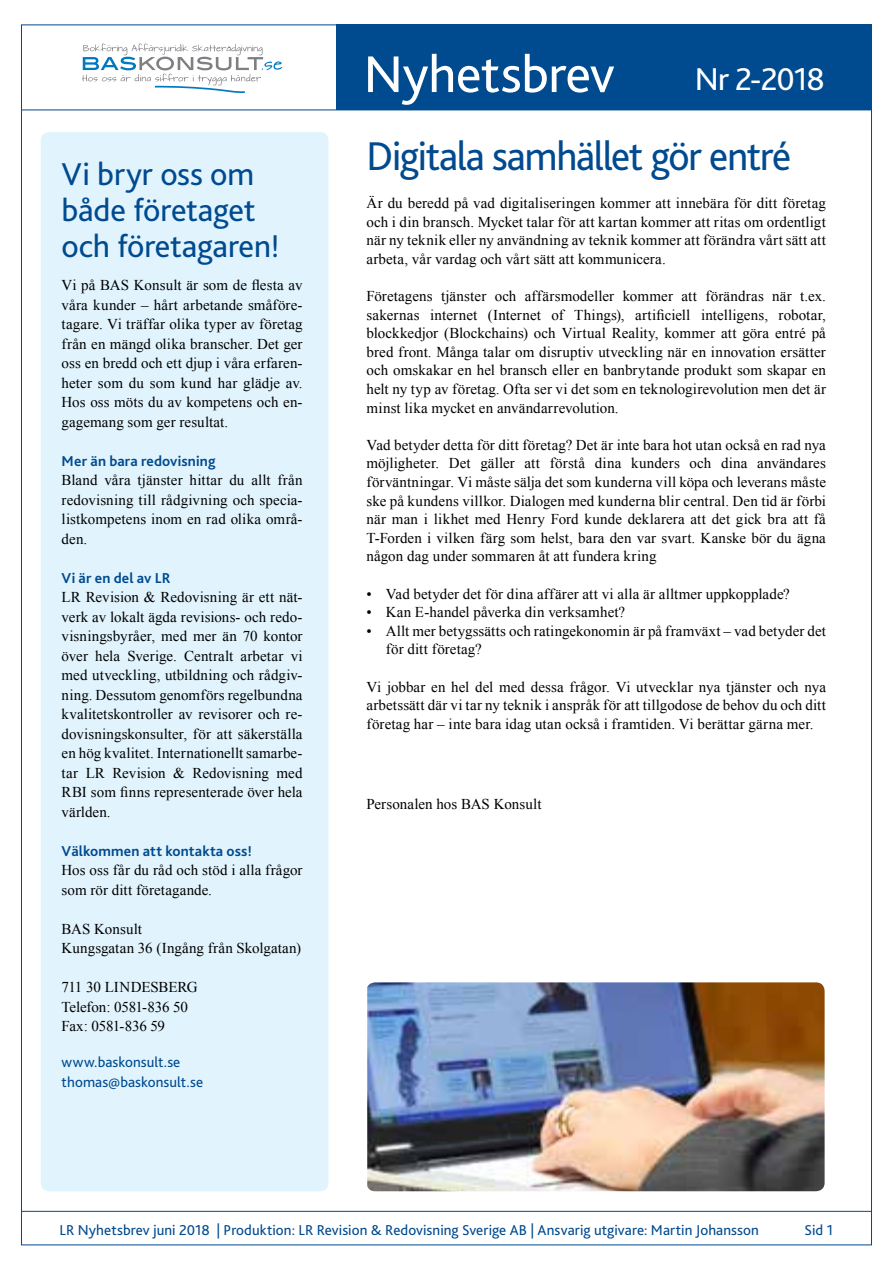
<style>
.page{position:relative;width:893px;height:1263px;background:#fff}
.page>*{position:absolute;margin:0;border:0;box-sizing:border-box;transform-origin:0 0}
.t1{font:54px "Bliss 2";letter-spacing:-.01em;color:#fff}
.t2{font:42px "Bliss 2";letter-spacing:-.03em;color:#004a8f;scale:.96 1}
.t3{font:33px/36px "Bliss 2";letter-spacing:-.005em;color:#004a8f}
.t4{font:33px "Bliss 2";letter-spacing:-.035em;color:#fff}
.t5{font:15px/19.5px "Times New Roman";letter-spacing:.005em;color:#000;text-align:justify}
.t6{font:15px/19.5px "Bliss 2";letter-spacing:.005em;color:#004a8f}
.t7{font:700 15px "Bliss 2";letter-spacing:.01em;color:#004a8f}
.t8{font:15px/19.5px "Times New Roman";letter-spacing:-.015em;color:#000}
</style>
<div class="page">
<hr style="left:21px;top:110px;width:851px;height:1px;background:#004a8f">
<div style="left:336px;top:25px;width:536px;height:85px;background:#004a8f"></div>
<div style="left:41px;top:132px;width:287px;height:1059px;background:#e1f4fd;border-radius:9px"></div>
<hr style="left:21px;top:1211px;width:851px;height:1px;background:#004a8f">
<svg style="left:82px;top:44px;width:200px;height:49px"></svg>
<img style="left:367px;top:982px;width:458px;height:209px">
<h3 class="t3" style="left:62px;top:155px;width:220px">Vi bryr oss om både företaget och företagaren!</h3>
<p class="t5" style="left:62px;top:275px;width:242px">Vi på BAS Konsult är som de flesta av våra kunder – hårt arbetande småföre&shy;tagare. Vi träffar olika typer av företag från en mängd olika branscher. Det ger oss en bredd och ett djup i våra erfaren&shy;heter som du som kund har glädje av.<br>Hos oss möts du av kompetens och en&shy;gagemang som ger resultat.</p>
<p class="t7" style="left:62px;top:451px;width:155px">Mer än bara redovisning</p>
<p class="t5" style="left:62px;top:470px;width:242px">Bland våra tjänster hittar du allt från redovisning till rådgivning och specia&shy;listkompetens inom en rad olika områ&shy;den.</p>
<p class="t7" style="left:62px;top:568px;width:110px">Vi är en del av LR</p>
<p class="t5" style="left:62px;top:587px;width:242px">LR Revision &amp; Redovisning är ett nät&shy;verk av lokalt ägda revisions- och redo&shy;visningsbyråer, med mer än 70 kontor över hela Sverige. Centralt arbetar vi med utveckling, utbildning och rådgiv&shy;ning. Dessutom genomförs regelbundna kvalitetskontroller av revisorer och re&shy;dovisningskonsulter, för att säkerställa en hög kvalitet. Internationellt samarbe&shy;tar LR Revision &amp; Redovisning med RBI som finns representerade över hela världen.</p>
<p class="t7" style="left:62px;top:841px;width:192px">Välkommen att kontakta oss!</p>
<p class="t5" style="left:62px;top:860px;width:242px">Hos oss får du råd och stöd i alla frågor som rör ditt företagande.</p>
<p class="t5" style="left:62px;top:919px;width:241px">BAS Konsult<br>Kungsgatan 36 (Ingång från Skolgatan)</p>
<p class="t8" style="left:62px;top:977px;width:138px">711 30 LINDESBERG<br>Telefon: 0581-836 50<br>Fax: 0581-836 59</p>
<p class="t6" style="left:62px;top:1052px;width:143px">www.baskonsult.se thomas@baskonsult.se</p>
<h1 class="t1" style="left:364px;top:41px;width:253px">Nyhetsbrev</h1>
<h3 class="t4" style="left:695px;top:58px;width:132px">Nr 2-2018</h3>
<h2 class="t2" style="left:367px;top:130px;width:444px">Digitala samhället gör entré</h2>
<p class="t5" style="left:367px;top:193px;width:461px;line-height:18.6px">Är du beredd på vad digitaliseringen kommer att innebära för ditt företag och i din bransch. Mycket talar för att kartan kommer att ritas om ordentligt när ny teknik eller ny användning av teknik kommer att förändra vårt sätt att arbeta, vår vardag och vårt sätt att kommunicera.</p>
<p class="t5" style="left:367px;top:286px;width:461px;line-height:18.6px">Företagens tjänster och affärsmodeller kommer att förändras när t.ex. sakernas internet (Internet of Things), artificiell intelligens, robotar, blockkedjor (Blockchains) och Virtual Reality, kommer att göra entré på bred front. Många talar om disruptiv utveckling när en innovation ersätter och omskakar en hel bransch eller en banbrytande produkt som skapar en helt ny typ av företag. Ofta ser vi det som en teknologirevolution men det är minst lika mycket en användarrevolution.</p>
<p class="t5" style="left:367px;top:435px;width:461px;line-height:18.6px">Vad betyder detta för ditt företag? Det är inte bara hot utan också en rad nya möjligheter. Det gäller att förstå dina kunders och dina användares förväntningar. Vi måste sälja det som kunderna vill köpa och leverans måste ske på kundens villkor. Dialogen med kunderna blir central. Den tid är förbi när man i likhet med Henry Ford kunde deklarera att det gick bra att få T-Forden i vilken färg som helst, bara den var svart. Kanske bör du ägna någon dag under sommaren åt att fundera kring</p>
<p class="t5" style="left:367px;top:584px;width:425px">• Vad betyder det för dina affärer att vi alla är alltmer uppkopplade?</p>
<p class="t5" style="left:367px;top:602px;width:260px">• Kan E-handel påverka din verksamhet?</p>
<p class="t5" style="left:386px;top:621px;width:442px;line-height:18.6px;text-indent:-19px">• Allt mer betygssätts och ratingekonomin är på framväxt – vad betyder det för ditt företag?</p>
<p class="t5" style="left:367px;top:677px;width:461px;line-height:18.6px">Vi jobbar en hel del med dessa frågor. Vi utvecklar nya tjänster och nya arbetssätt där vi tar ny teknik i anspråk för att tillgodose de behov du och ditt företag har – inte bara idag utan också i framtiden. Vi berättar gärna mer.</p>
<p class="t5" style="left:366px;top:794px;width:177px">Personalen hos BAS Konsult</p>
<p class="t6" style="left:60px;top:1219px;width:701px">LR Nyhetsbrev juni 2018 | Produktion: LR Revision &amp; Redovisning Sverige AB | Ansvarig utgivare: Martin Johansson</p>
<p class="t6" style="left:805px;top:1219px;width:30px">Sid 1</p>
</div>
